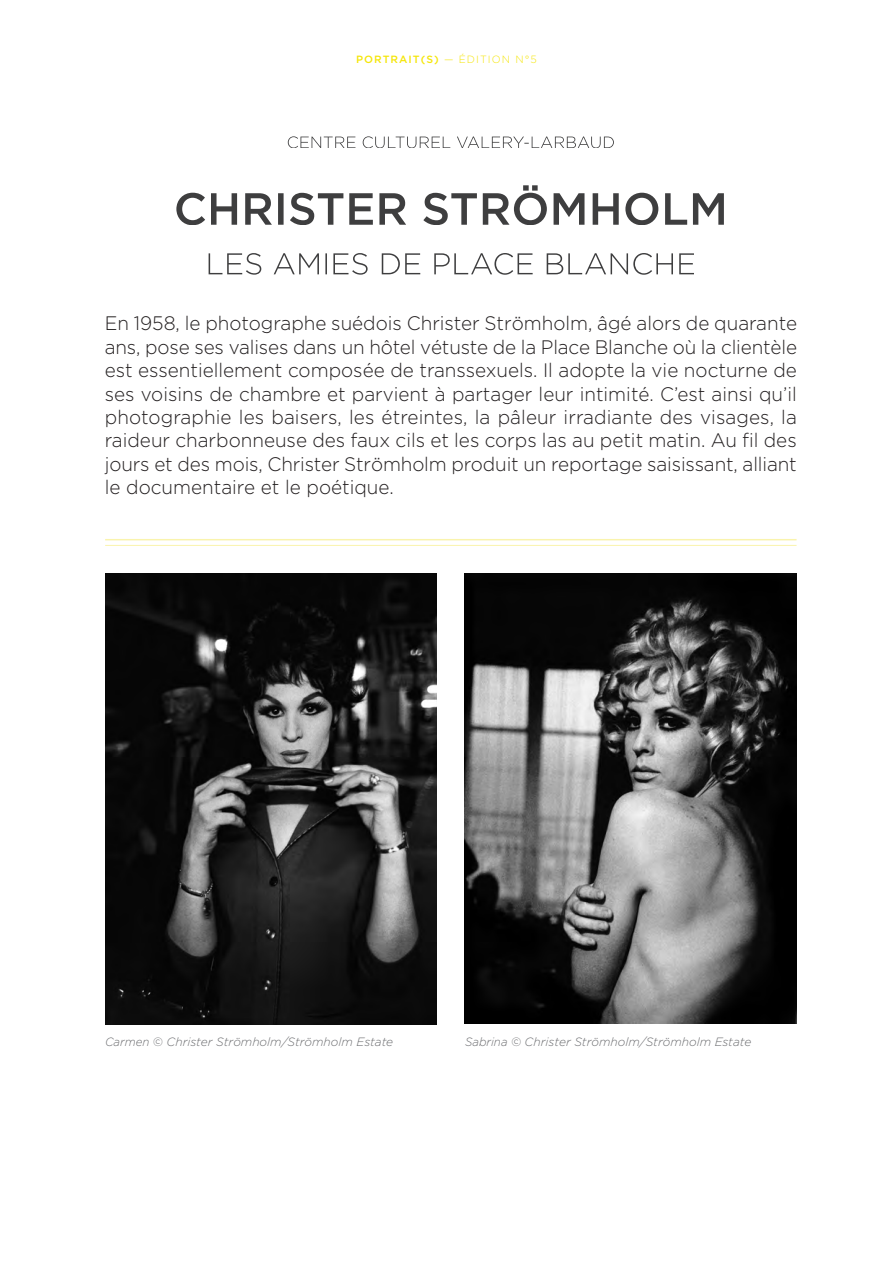
<style>
.page{position:relative;width:893px;height:1263px;background:#fff}
.page>*{position:absolute;margin:0;border:0;box-sizing:border-box;transform-origin:0 0}
.t1{font:300 19.5px/23.4px "Gotham";letter-spacing:-.005em;color:#231f20;text-align:justify}
.t2{font:italic 300 12px "Gotham";color:#6c6d70;scale:.96 1}
.t3{font:500 10.5px "Gotham";letter-spacing:.1em;color:#f5e609}
.s1{font-weight:300}
</style>
<div class="page">
<svg style="left:288px;top:136px;width:288px;height:12px"></svg>
<svg style="left:176px;top:185px;width:548px;height:40px"></svg>
<svg style="left:209px;top:253px;width:485px;height:22px"></svg>
<hr style="left:105px;top:545px;width:692px;height:1px;background:#faf4ad">
<hr style="left:105px;top:539px;width:692px;height:1px;background:#faf4ad">
<img style="left:106px;top:573px;width:331px;height:451px">
<img style="left:465px;top:573px;width:331px;height:450px">
<p class="t3" style="left:356px;top:53px;width:182px">PORTRAIT(S) <span class="s1">— ÉDITION N°5</span></p>
<p class="t1" style="left:105px;top:312px;width:694px">En 1958, le photographe suédois Christer Strömholm, âgé alors de quarante ans, pose ses valises dans un hôtel vétuste de la Place Blanche où la clientèle est essentiellement composée de transsexuels. Il adopte la vie nocturne de ses voisins de chambre et parvient à partager leur intimité. C’est ainsi qu’il photographie les baisers, les étreintes, la pâleur irradiante des visages, la raideur charbonneuse des faux cils et les corps las au petit matin. Au fil des jours et des mois, Christer Strömholm produit un reportage saisissant, alliant le documentaire et le poétique.</p>
<p class="t2" style="left:105px;top:1035px;width:302px">Carmen © Christer Strömholm/Strömholm Estate</p>
<p class="t2" style="left:465px;top:1035px;width:300px">Sabrina © Christer Strömholm/Strömholm Estate</p>
</div>
